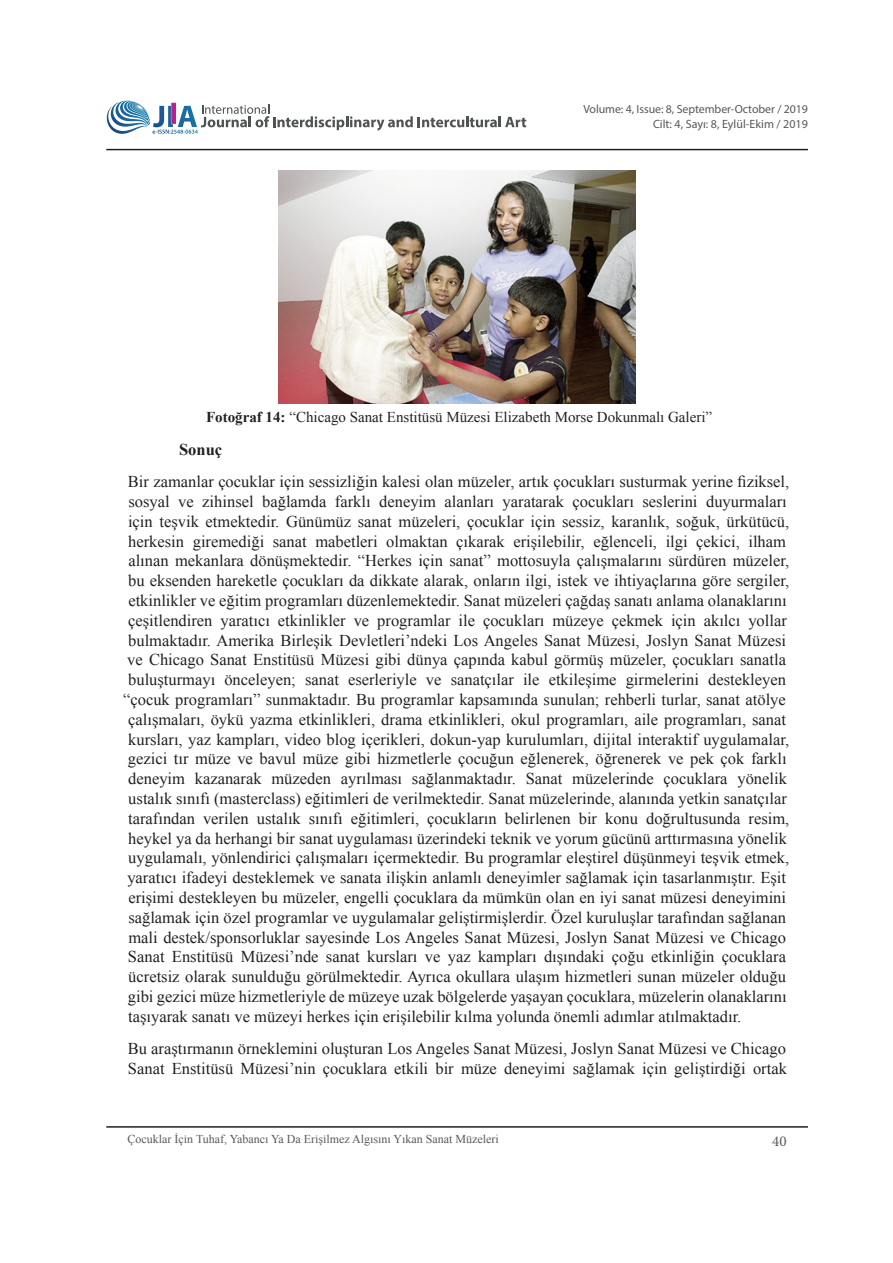
<style>
.page{position:relative;width:893px;height:1263px;background:#fff}
.page>*{position:absolute;margin:0;border:0;box-sizing:border-box;transform-origin:0 0}
.t1{font:16.5px/19.8px "Times New Roman";color:#231f20}
.t2{font:700 16.5px "Times New Roman";color:#231f20}
.t3{font:15px "Times New Roman";color:#231f20}
.t4{font:15px "Minion Pro";color:#585858}
.t5{font:12px "Times New Roman";color:#585858}
.t6{font:12px "Myriad Pro";color:#585858}
.t7{font:11.85px "Myriad Pro";letter-spacing:-.005em;color:#585858}
.s1{font-weight:700}
</style>
<div class="page">
<hr style="left:106px;top:1126px;width:702px;height:2px;background:#231f20">
<hr style="left:106px;top:149px;width:702px;height:1px;background:#231f20">
<svg style="left:106px;top:100px;width:420px;height:34px"></svg>
<img style="left:279px;top:170px;width:356px;height:234px">
<p class="t7" style="left:583px;top:102px;width:226px">Volume: 4, Issue: 8, September-October / 2019</p>
<p class="t6" style="left:653px;top:116px;width:156px">Cilt: 4, Sayı: 8, Eylül-Ekim / 2019</p>
<p class="t3" style="left:206px;top:407px;width:508px"><span class="s1">Fotoğraf 14:</span> “Chicago Sanat Enstitüsü Müzesi Elizabeth Morse Dokunmalı Galeri”</p>
<p class="t2" style="left:179px;top:438px;width:45px">Sonuç</p>
<p class="t1" style="left:128px;top:471px;width:663px">Bir zamanlar çocuklar için sessizliğin kalesi olan müzeler, artık çocukları susturmak yerine fiziksel,</p>
<p class="t1" style="left:128px;top:491px;width:660px">sosyal ve zihinsel bağlamda farklı deneyim alanları yaratarak çocukları seslerini duyurmaları</p>
<p class="t1" style="left:128px;top:511px;width:663px">için teşvik etmektedir. Günümüz sanat müzeleri, çocuklar için sessiz, karanlık, soğuk, ürkütücü,</p>
<p class="t1" style="left:128px;top:531px;width:659px">herkesin giremediği sanat mabetleri olmaktan çıkarak erişilebilir, eğlenceli, ilgi çekici, ilham</p>
<p class="t1" style="left:128px;top:551px;width:662px">alınan mekanlara dönüşmektedir. “Herkes için sanat” mottosuyla çalışmalarını sürdüren müzeler,</p>
<p class="t1" style="left:128px;top:570px;width:663px">bu eksenden hareketle çocukları da dikkate alarak, onların ilgi, istek ve ihtiyaçlarına göre sergiler,</p>
<p class="t1" style="left:128px;top:590px;width:660px">etkinlikler ve eğitim programları düzenlemektedir. Sanat müzeleri çağdaş sanatı anlama olanaklarını</p>
<p class="t1" style="left:128px;top:610px;width:660px">çeşitlendiren yaratıcı etkinlikler ve programlar ile çocukları müzeye çekmek için akılcı yollar</p>
<p class="t1" style="left:128px;top:630px;width:659px">bulmaktadır. Amerika Birleşik Devletleri’ndeki Los Angeles Sanat Müzesi, Joslyn Sanat Müzesi</p>
<p class="t1" style="left:127px;top:650px;width:660px">ve Chicago Sanat Enstitüsü Müzesi gibi dünya çapında kabul görmüş müzeler, çocukları sanatla</p>
<p class="t1" style="left:128px;top:669px;width:659px">buluşturmayı önceleyen; sanat eserleriyle ve sanatçılar ile etkileşime girmelerini destekleyen</p>
<p class="t1" style="left:123px;top:689px;width:664px">“çocuk programları” sunmaktadır. Bu programlar kapsamında sunulan; rehberli turlar, sanat atölye</p>
<p class="t1" style="left:128px;top:709px;width:659px">çalışmaları, öykü yazma etkinlikleri, drama etkinlikleri, okul programları, aile programları, sanat</p>
<p class="t1" style="left:128px;top:729px;width:663px">kursları, yaz kampları, video blog içerikleri, dokun-yap kurulumları, dijital interaktif uygulamalar,</p>
<p class="t1" style="left:128px;top:749px;width:660px">gezici tır müze ve bavul müze gibi hizmetlerle çocuğun eğlenerek, öğrenerek ve pek çok farklı</p>
<p class="t1" style="left:128px;top:768px;width:660px">deneyim kazanarak müzeden ayrılması sağlanmaktadır. Sanat müzelerinde çocuklara yönelik</p>
<p class="t1" style="left:128px;top:788px;width:660px">ustalık sınıfı (masterclass) eğitimleri de verilmektedir. Sanat müzelerinde, alanında yetkin sanatçılar</p>
<p class="t1" style="left:128px;top:808px;width:663px">tarafından verilen ustalık sınıfı eğitimleri, çocukların belirlenen bir konu doğrultusunda resim,</p>
<p class="t1" style="left:128px;top:828px;width:660px">heykel ya da herhangi bir sanat uygulaması üzerindeki teknik ve yorum gücünü arttırmasına yönelik</p>
<p class="t1" style="left:128px;top:848px;width:662px">uygulamalı, yönlendirici çalışmaları içermektedir. Bu programlar eleştirel düşünmeyi teşvik etmek,</p>
<p class="t1" style="left:127px;top:867px;width:660px">yaratıcı ifadeyi desteklemek ve sanata ilişkin anlamlı deneyimler sağlamak için tasarlanmıştır. Eşit</p>
<p class="t1" style="left:128px;top:887px;width:659px">erişimi destekleyen bu müzeler, engelli çocuklara da mümkün olan en iyi sanat müzesi deneyimini</p>
<p class="t1" style="left:128px;top:907px;width:659px">sağlamak için özel programlar ve uygulamalar geliştirmişlerdir. Özel kuruluşlar tarafından sağlanan</p>
<p class="t1" style="left:128px;top:927px;width:659px">mali destek/sponsorluklar sayesinde Los Angeles Sanat Müzesi, Joslyn Sanat Müzesi ve Chicago</p>
<p class="t1" style="left:128px;top:947px;width:660px">Sanat Enstitüsü Müzesi’nde sanat kursları ve yaz kampları dışındaki çoğu etkinliğin çocuklara</p>
<p class="t1" style="left:128px;top:966px;width:659px">ücretsiz olarak sunulduğu görülmektedir. Ayrıca okullara ulaşım hizmetleri sunan müzeler olduğu</p>
<p class="t1" style="left:128px;top:986px;width:660px">gibi gezici müze hizmetleriyle de müzeye uzak bölgelerde yaşayan çocuklara, müzelerin olanaklarını</p>
<p class="t1" style="left:128px;top:1006px;width:615px">taşıyarak sanatı ve müzeyi herkes için erişilebilir kılma yolunda önemli adımlar atılmaktadır.</p>
<p class="t1" style="left:128px;top:1039px;width:661px">Bu araştırmanın örneklemini oluşturan Los Angeles Sanat Müzesi, Joslyn Sanat Müzesi ve Chicago<br>Sanat Enstitüsü Müzesi’nin çocuklara etkili bir müze deneyimi sağlamak için geliştirdiği ortak</p>
<p class="t5" style="left:128px;top:1131px;width:373px">Çocuklar İçi̇n Tuhaf, Yabancı Ya Da Eri̇şi̇lmez Algısını Yıkan Sanat Müzeleri</p>
<p class="t4" style="left:772px;top:1131px;width:16px">40</p>
</div>
